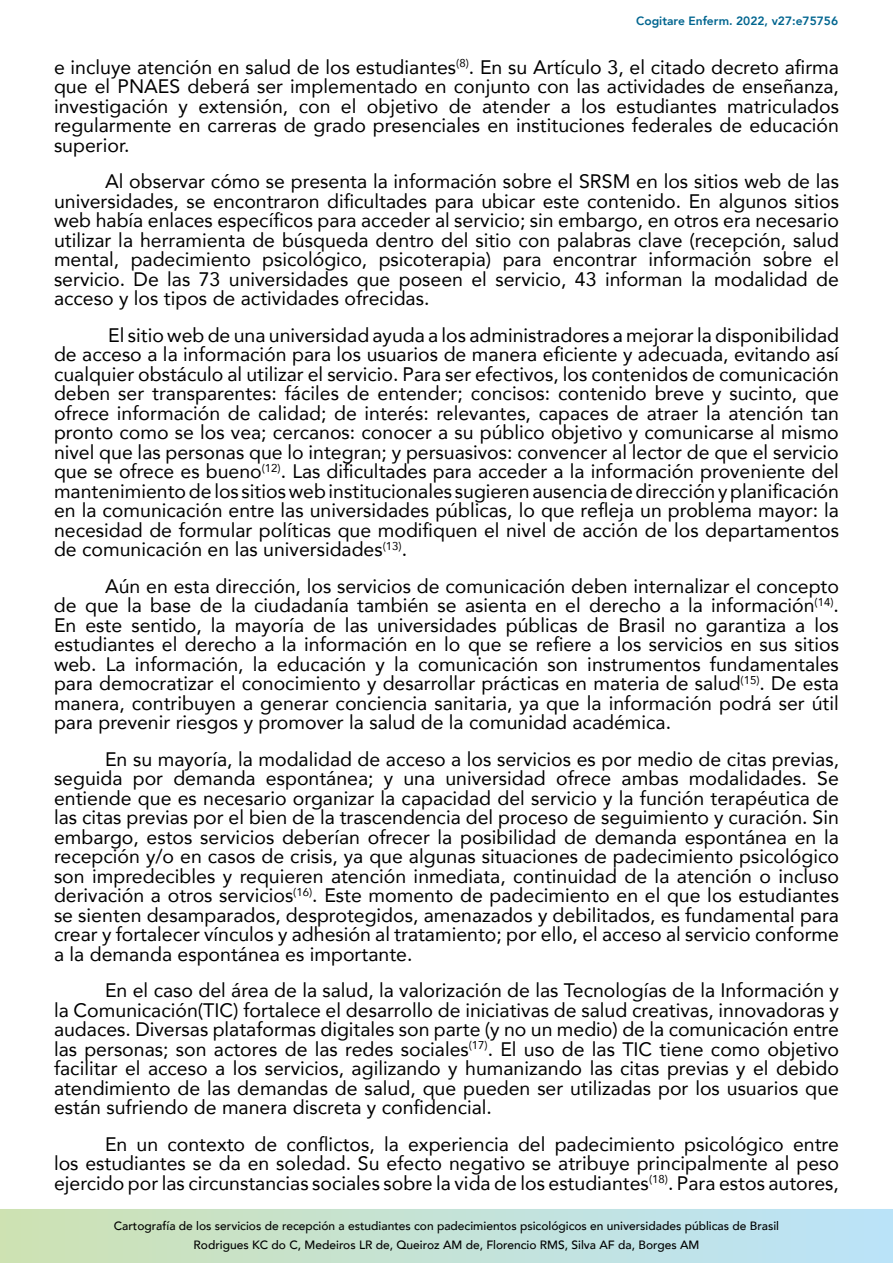
<style>
.page{position:relative;width:893px;height:1263px;background:#fff}
.page>*{position:absolute;margin:0;border:0;box-sizing:border-box;transform-origin:0 0}
.t1{font:19.5px/19.5px "Avenir";color:#000;text-align:justify}
.t2{font:500 12px/18.6px "Avenir";color:#000;text-align:center}
.t3{font:800 12px "Avenir";color:#00658f}
</style>
<div class="page">
<svg style="left:0;top:1209px;width:893px;height:54px;background:#c4e2d6"></svg>
<p class="t3" style="left:636px;top:12px;width:203px">Cogitare Enferm. 2022, v27:e75756</p>
<p class="t1" style="left:54px;top:56px;width:786px">e incluye atención en salud de los estudiantes<sup>(8)</sup>. En su Artículo 3, el citado decreto afirma que el PNAES deberá ser implementado en conjunto con las actividades de enseñanza, investigación y extensión, con el objetivo de atender a los estudiantes matriculados regularmente en carreras de grado presenciales en instituciones federales de educación superior.</p>
<p class="t1" style="left:54px;top:171px;width:786px;text-indent:51px">Al observar cómo se presenta la información sobre el SRSM en los sitios web de las universidades, se encontraron dificultades para ubicar este contenido. En algunos sitios web había enlaces específicos para acceder al servicio; sin embargo, en otros era necesario utilizar la herramienta de búsqueda dentro del sitio con palabras clave (recepción, salud mental, padecimiento psicológico, psicoterapia) para encontrar información sobre el servicio. De las 73 universidades que poseen el servicio, 43 informan la modalidad de acceso y los tipos de actividades ofrecidas.</p>
<p class="t1" style="left:54px;top:324px;width:786px;text-indent:54px">El sitio web de una universidad ayuda a los administradores a mejorar la disponibilidad de acceso a la información para los usuarios de manera eficiente y adecuada, evitando así cualquier obstáculo al utilizar el servicio. Para ser efectivos, los contenidos de comunicación deben ser transparentes: fáciles de entender; concisos: contenido breve y sucinto, que ofrece información de calidad; de interés: relevantes, capaces de atraer la atención tan pronto como se los vea; cercanos: conocer a su público objetivo y comunicarse al mismo nivel que las personas que lo integran; y persuasivos: convencer al lector de que el servicio que se ofrece es bueno<sup>(12)</sup>. Las dificultades para acceder a la información proveniente del mantenimiento de los sitios web institucionales sugieren ausencia de dirección y planificación en la comunicación entre las universidades públicas, lo que refleja un problema mayor: la necesidad de formular políticas que modifiquen el nivel de acción de los departamentos de comunicación en las universidades<sup>(13)</sup>.</p>
<p class="t1" style="left:54px;top:575px;width:787px;text-indent:51px">Aún en esta dirección, los servicios de comunicación deben internalizar el concepto de que la base de la ciudadanía también se asienta en el derecho a la información<sup>(14)</sup>.<br>En este sentido, la mayoría de las universidades públicas de Brasil no garantiza a los estudiantes el derecho a la información en lo que se refiere a los servicios en sus sitios web. La información, la educación y la comunicación son instrumentos fundamentales para democratizar el conocimiento y desarrollar prácticas en materia de salud<sup>(15)</sup>. De esta manera, contribuyen a generar conciencia sanitaria, ya que la información podrá ser útil para prevenir riesgos y promover la salud de la comunidad académica.</p>
<p class="t1" style="left:54px;top:748px;width:787px;text-indent:51px">En su mayoría, la modalidad de acceso a los servicios es por medio de citas previas, seguida por demanda espontánea; y una universidad ofrece ambas modalidades. Se entiende que es necesario organizar la capacidad del servicio y la función terapéutica de las citas previas por el bien de la trascendencia del proceso de seguimiento y curación. Sin embargo, estos servicios deberían ofrecer la posibilidad de demanda espontánea en la recepción y/o en casos de crisis, ya que algunas situaciones de padecimiento psicológico son impredecibles y requieren atención inmediata, continuidad de la atención o incluso derivación a otros servicios<sup>(16)</sup>. Este momento de padecimiento en el que los estudiantes se sienten desamparados, desprotegidos, amenazados y debilitados, es fundamental para crear y fortalecer vínculos y adhesión al tratamiento; por ello, el acceso al servicio conforme a la demanda espontánea es importante.</p>
<p class="t1" style="left:54px;top:980px;width:786px;text-indent:51px">En el caso del área de la salud, la valorización de las Tecnologías de la Información y la Comunicación(TIC) fortalece el desarrollo de iniciativas de salud creativas, innovadoras y audaces. Diversas plataformas digitales son parte (y no un medio) de la comunicación entre las personas; son actores de las redes sociales<sup>(17)</sup>. El uso de las TIC tiene como objetivo facilitar el acceso a los servicios, agilizando y humanizando las citas previas y el debido atendimiento de las demandas de salud, que pueden ser utilizadas por los usuarios que están sufriendo de manera discreta y confidencial.</p>
<p class="t1" style="left:54px;top:1133px;width:786px;text-indent:51px">En un contexto de conflictos, la experiencia del padecimiento psicológico entre los estudiantes se da en soledad. Su efecto negativo se atribuye principalmente al peso ejercido por las circunstancias sociales sobre la vida de los estudiantes<sup>(18)</sup>. Para estos autores,</p>
<p class="t2" style="left:114px;top:1216px;width:667px">Cartografía de los servicios de recepción a estudiantes con padecimientos psicológicos en universidades públicas de Brasil<br>Rodrigues KC do C, Medeiros LR de, Queiroz AM de, Florencio RMS, Silva AF da, Borges AM</p>
</div>
